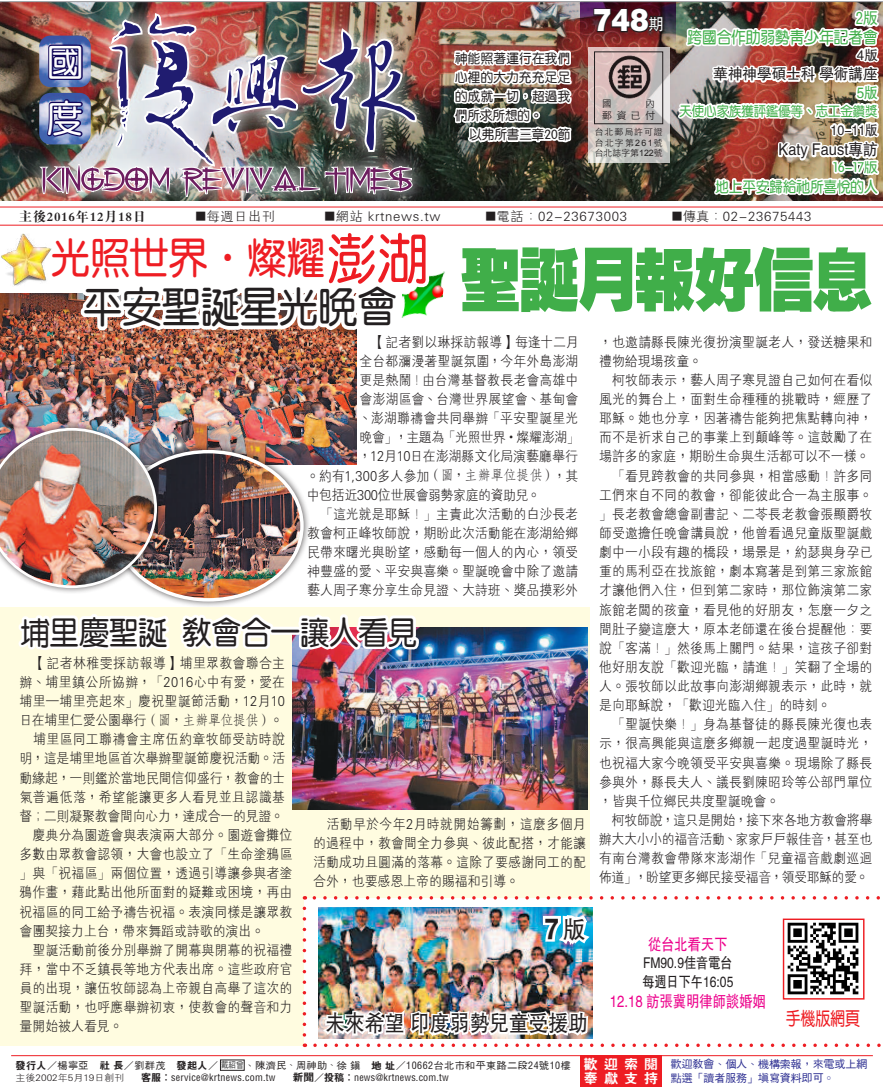
<style>
.page{position:relative;width:883px;height:1088px;background:#fff}
.page>*{position:absolute;margin:0;border:0;box-sizing:border-box;transform-origin:0 0}
.t1{font:67.5px "FZCCHB B51 0";letter-spacing:-.02em;color:#40ae49;scale:.9 1}
.t2{font:43.25px/48.8px "FZY3 B B51 0";color:#231f20;text-align:center;scale:.91 1}
.t3{font:38.12px/56px "DF Yuan Std W5";color:#fff}
.t4{font:37.62px/55.4px "DF Yuan Std W5";color:#fff}
.t5{font:32.38px "FZY3 B B51 0";color:#231f20;scale:.91 1}
.t6{font:31.25px "FZCCHB B51 0";color:#fff;scale:.9 1}
.t7{font:24.25px "FZHTB B51 0";color:#231f20;scale:.91 1}
.t8{font:23px "FZHTB B51 0";color:#231f20;scale:.86 1}
.t9{font:18.75px "FZY3 B B51 0";color:#ee1d23;scale:.79 1}
.t10{font:16.25px "FZHTB B51 0";color:#ed028c;scale:.82 1}
.t11{font:16.25px "FZY3 B B51 0";color:#40ae49;scale:.9 1}
.t12{font:16.25px "FZHTB B51 0";color:#231f20;scale:.9 1}
.t13{font:16.25px "FZPHB B51 0";color:#40ae49;scale:.9 1}
.t14{font:15px "FZY3 B B51 0";color:#40ae49;scale:.9 1}
.t15{font:15px "FZHTB B51 0";color:#231f20}
.t16{font:15px "FZHTB B51 0";color:#40ae49;scale:.9 1}
.t17{font:14.88px/19.1px "FZHTB B51 0";color:#231f20;scale:.82 1}
.t18{font:14.12px/19.1px "FZXH1 B B51 0";letter-spacing:.01em;color:#231f20;scale:.91 1}
.t19{font:14.12px "FZXH1 B B51 0";letter-spacing:-.025em;color:#231f20;scale:.91 1}
.t20{font:14.12px "FZXH1 B B51 0";letter-spacing:-.02em;color:#231f20;scale:.91 1}
.t21{font:13.75px "FZY3 B B51 0";color:#40ae49;scale:.9 1}
.t22{font:13.75px/14.4px "FZH4 B B51 0";letter-spacing:.445em;color:#fff}
.t23{font:13.75px "FZHTB B51 0";color:#231f20;scale:.9 1}
.t24{font:13.75px "FZY3 B B51 0";color:#40ae49}
.t25{font:13.75px "FZHTB B51 0";color:#231f20}
.t26{font:13.25px "FZXH1 B B51 0";letter-spacing:.05em;color:#231f20}
.t27{font:13.25px "FZDBSB B51 0";letter-spacing:.05em;color:#231f20}
.t28{font:13.12px/19.1px "FZY3 B B51 0";letter-spacing:.025em;color:#231f20;text-align:justify;scale:.95 1}
.t29{font:13.12px "FZY3 B B51 0";color:#231f20;scale:.95 1}
.t30{font:11.25px/13.5px "FZPHB B51 0";color:#2e3092}
.t31{font:500 10.12px/12.1px "Lin Gothic";color:#231f20;text-align:right}
.t32{font:10px "FZPHB B51 0";letter-spacing:.04em;color:#231f20}
.t33{font:10px "FZPHB B51 0";letter-spacing:.02em;color:#231f20}
.t34{font:500 10px/12px "Lin Gothic";color:#231f20;text-align:right}
.t35{font:9.38px "FZXH1 B B51 0";color:#231f20;scale:1.07 1}
.t36{font:500 8.88px/10.6px "Lin Gothic";letter-spacing:.115em;color:#231f20;text-align:justify}
.t37{font:500 8.75px/10.5px "Lin Gothic";letter-spacing:.115em;color:#231f20;text-align:justify}
.s1{font-family:"FZPHB B51 0";font-size:16.25px}
.s2{font-family:"Arial";font-weight:400}
.s3{font-size:11.38px}
.s4{color:#ee1d23}
.s5{font-size:56.75px;color:#ee1d23}
.s6{font-family:"FZFSB B51 0"}
.s7{font-family:"FZH4 B B51 0"}
.s8{font-size:8.88px;color:#3e3e3f}
.s9{font-size:8.75px}
.s10{font-family:"FZH4 B B51 0";font-size:10.62px}
</style>
<div class="page">
<img style="left:0;top:2px;width:882px;height:199px">
<img style="left:85px;top:2px;width:355px;height:188px">
<img style="left:15px;top:140px;width:421px;height:61px">
<svg style="left:587px;top:47px;width:82px;height:115px;background:#c9bfbc"></svg>
<img style="left:603px;top:54px;width:55px;height:49px">
<div style="left:594px;top:52px;width:69px;height:72px;border:1px solid #231f20"></div>
<svg style="left:580px;top:2px;width:95px;height:45px;background:#6e2c35"></svg>
<hr style="left:0;top:225px;width:882px;height:1px;background:#ee1d23">
<svg style="left:592px;top:7px;width:72px;height:26px;background:#441820"></svg>
<hr style="left:11px;top:1055px;width:861px;height:1px;background:#ee1d23">
<hr style="left:0;top:1px;width:882px;height:1px;background:#939598">
<hr style="left:0;top:207px;width:882px;height:1px;background:#ee1d23">
<img style="left:676px;top:7px;width:206px;height:191px">
<img style="left:452px;top:1px;width:121px;height:143px">
<img style="left:0;top:293px;width:356px;height:171px">
<div style="left:106px;top:443px;width:204px;height:165px;background:#231f20;opacity:.75"></div>
<img style="left:115px;top:452px;width:187px;height:148px">
<div style="left:0;top:421px;width:164px;height:174px;background:#231f20;opacity:.75"></div>
<img style="left:0;top:428px;width:157px;height:160px">
<div style="left:0;top:607px;width:589px;height:439px;background:#fffce0"></div>
<img style="left:292px;top:628px;width:295px;height:182px">
<svg style="left:18px;top:614px;width:255px;height:36px"></svg>
<div style="left:269px;top:627px;width:33px;height:8px;border:5px solid #fff"></div>
<img style="left:295px;top:593px;width:126px;height:61px">
<div style="left:304px;top:898px;width:578px;height:147px;background:#fff"></div>
<svg style="left:302px;top:908px;width:4px;height:139px"></svg>
<svg style="left:304px;top:896px;width:576px;height:3px"></svg>
<img style="left:318px;top:907px;width:274px;height:70px">
<svg style="left:540px;top:912px;width:53px;height:38px"></svg>
<img style="left:315px;top:977px;width:566px;height:110px">
<img style="left:784px;top:920px;width:78px;height:77px">
<div style="left:782px;top:918px;width:82px;height:81px;border:1px solid #ee1d23"></div>
<img style="left:1px;top:234px;width:35px;height:52px">
<img style="left:429px;top:271px;width:16px;height:32px">
<img style="left:36px;top:5px;width:393px;height:330px">
<h3 class="t4" style="left:53px;top:33px;width:55px">國度</h3>
<h3 class="t3" style="left:46px;top:34px;width:56px">國度</h3>
<p class="t28" style="left:455px;top:49px;width:123px">神能照著運行在我們心裡的大力充充足足的成就一切，超過我們所求所想的。</p>
<p class="t29" style="left:469px;top:127px;width:107px">以弗所書三章20節</p>
<h3 class="t6" style="left:592px;top:1px;width:80px">748<span class="s1">期</span></h3>
<p class="t34" style="left:602px;top:94px;width:54px">內<br>郵資已付</p>
<p class="t37" style="left:595px;top:123px;width:69px">台北郵局許可證台北字第<span class="s2">261</span>號台北誌字第<span class="s2">122</span>號</p>
<p class="t34" style="left:602px;top:94px;width:11px">國</p>
<p class="t31" style="left:601px;top:96px;width:55px">內<br>郵資已付</p>
<p class="t36" style="left:594px;top:125px;width:69px">台北郵局許可證台北字第<span class="s2">261</span>號台北誌字第<span class="s2">122</span>號</p>
<p class="t31" style="left:601px;top:96px;width:12px">國</p>
<p class="t13" style="left:855px;top:9px;width:26px">2版</p>
<p class="t11" style="left:687px;top:28px;width:213px">跨國合作助弱勢青少年記者會</p>
<p class="t25" style="left:856px;top:45px;width:22px">4版</p>
<p class="t15" style="left:713px;top:64px;width:166px">華神神學碩士科 學術講座</p>
<p class="t16" style="left:856px;top:82px;width:25px">5版</p>
<p class="t21" style="left:679px;top:103px;width:222px">天使心家族獲評鑑優等、志工金鑽獎</p>
<p class="t23" style="left:830px;top:120px;width:54px">10-11版</p>
<p class="t12" style="left:778px;top:138px;width:111px">Katy Faust專訪</p>
<p class="t24" style="left:832px;top:160px;width:46px">16-17版</p>
<p class="t14" style="left:715px;top:178px;width:181px">地上平安歸給祂所喜悅的人</p>
<p class="t27" style="left:19px;top:209px;width:129px">主後2016年12月18日</p>
<p class="t26" style="left:195px;top:209px;width:82px"><span class="s3">■</span>每週日出刊</p>
<p class="t26" style="left:324px;top:209px;width:118px"><span class="s3">■</span>網站 krtnews.tw</p>
<p class="t26" style="left:485px;top:209px;width:143px"><span class="s3">■</span>電話：02-23673003</p>
<p class="t26" style="left:671px;top:209px;width:141px"><span class="s3">■</span>傳真：02-23675443</p>
<h2 class="t2" style="left:51px;top:234px;width:416px"><span class="s4">光照世界‧燦耀</span><span class="s5">澎湖</span>平安聖誕星光晚會</h2>
<h1 class="t1" style="left:460px;top:239px;width:460px">聖誕月報好信息</h1>
<p class="t18" style="left:359px;top:332px;width:242px">　【記者劉以琳採訪報導】每逢十二月</p>
<p class="t18" style="left:359px;top:351px;width:242px">全台都瀰漫著聖誕氛圍，今年外島澎湖</p>
<p class="t18" style="left:359px;top:370px;width:242px">更是熱鬧！由台灣基督教長老會高雄中</p>
<p class="t18" style="left:359px;top:390px;width:242px">會澎湖區會、台灣世界展望會、基甸會</p>
<p class="t18" style="left:358px;top:409px;width:243px">、澎湖聯禱會共同舉辦「平安聖誕星光</p>
<p class="t20" style="left:359px;top:429px;width:243px">晚會」，主題為「光照世界‧燦耀澎湖」</p>
<p class="t18" style="left:358px;top:447px;width:243px">，12月10日在澎湖縣文化局演藝廳舉行</p>
<p class="t18" style="left:306px;top:466px;width:300px">。約有1,300多人參加<span class="s6">（圖，主辦單位提供）</span>，其</p>
<p class="t19" style="left:307px;top:487px;width:258px">中包括近300位世展會弱勢家庭的資助兒。</p>
<p class="t18" style="left:307px;top:504px;width:299px">　「這光就是耶穌！」主責此次活動的白沙長老</p>
<p class="t18" style="left:307px;top:523px;width:299px">教會柯正峰牧師說，期盼此次活動能在澎湖給鄉</p>
<p class="t18" style="left:307px;top:543px;width:299px">民帶來曙光與盼望，感動每一個人的內心，領受</p>
<p class="t18" style="left:307px;top:562px;width:299px">神豐盛的愛、平安與喜樂。聖誕晚會中除了邀請</p>
<p class="t18" style="left:307px;top:581px;width:299px">藝人周子寒分享生命見證、大詩班、獎品摸彩外</p>
<h3 class="t5" style="left:21px;top:614px;width:438px">埔里慶聖誕 教會合一讓人看見</h3>
<p class="t18" style="left:19px;top:653px;width:301px">　【記者林稚雯採訪報導】埔里眾教會聯合主辦、埔里鎮公所協辦，「2016心中有愛，愛在埔里─埔里亮起來」慶祝聖誕節活動，12月10日在埔里仁愛公園舉行<span class="s6">（圖，主辦單位提供）</span>。　埔里區同工聯禱會主席伍約章牧師受訪時說明，這是埔里地區首次舉辦聖誕節慶祝活動。活動緣起，一則鑑於當地民間信仰盛行，教會的士氣普遍低落，希望能讓更多人看見並且認識基督；二則凝聚教會間向心力，達成合一的見證。　慶典分為園遊會與表演兩大部分。園遊會攤位多數由眾教會認領，大會也設立了「生命塗鴉區」與「祝福區」兩個位置，透過引導讓參與者塗鴉作畫，藉此點出他所面對的疑難或困境，再由祝福區的同工給予禱告祝福。表演同樣是讓眾教會團契接力上台，帶來舞蹈或詩歌的演出。<br>　聖誕活動前後分別舉辦了開幕與閉幕的祝福禮拜，當中不乏鎮長等地方代表出席。這些政府官員的出現，讓伍牧師認為上帝親自高舉了這次的聖誕活動，也呼應舉辦初衷，使教會的聲音和力量開始被人看見。</p>
<p class="t18" style="left:313px;top:814px;width:301px;text-align:justify">　活動早於今年2月時就開始籌劃，這麼多個月的過程中，教會間全力參與、彼此配搭，才能讓活動成功且圓滿的落幕。這除了要感謝同工的配合外，也要感恩上帝的賜福和引導。</p>
<h3 class="t7" style="left:541px;top:912px;width:50px">７版</h3>
<h3 class="t8" style="left:325px;top:1007px;width:307px">未來希望 印度弱勢兒童受援助</h3>
<p class="t18" style="left:598px;top:332px;width:302px">，也邀請縣長陳光復扮演聖誕老人，發送糖果和禮物給現場孩童。<br>　柯牧師表示，藝人周子寒見證自己如何在看似風光的舞台上，面對生命種種的挑戰時，經歷了耶穌。她也分享，因著禱告能夠把焦點轉向神，而不是祈求自己的事業上到顛峰等。這鼓勵了在場許多的家庭，期盼生命與生活都可以不一樣。　「看見跨教會的共同參與，相當感動！許多同工們來自不同的教會，卻能彼此合一為主服事。」長老教會總會副書記、二苓長老教會張顯爵牧師受邀擔任晚會講員說，他曾看過兒童版聖誕戲劇中一小段有趣的橋段，場景是，約瑟與身孕已重的馬利亞在找旅館，劇本寫著是到第三家旅館才讓他們入住，但到第二家時，那位飾演第二家旅館老闆的孩童，看見他的好朋友，怎麼一夕之間肚子變這麼大，原本老師還在後台提醒他：要說「客滿！」然後馬上關門。結果，這孩子卻對他好朋友說「歡迎光臨，請進！」笑翻了全場的人。張牧師以此故事向澎湖鄉親表示，此時，就是向耶穌說，「歡迎光臨入住」的時刻。<br>　「聖誕快樂！」身為基督徒的縣長陳光復也表示，很高興能與這麼多鄉親一起度過聖誕時光，也祝福大家今晚領受平安與喜樂。現場除了縣長參與外，縣長夫人、議長劉陳昭玲等公部門單位，皆與千位鄉民共度聖誕晚會。<br>　柯牧師說，這只是開始，接下來各地方教會將舉辦大大小小的福音活動、家家戶戶報佳音，甚至也有南台灣教會帶隊來澎湖作「兒童福音戲劇巡迴佈道」，盼望更多鄉民接受福音，領受耶穌的愛。</p>
<p class="t10" style="left:648px;top:933px;width:98px">從台北看天下</p>
<p class="t17" style="left:642px;top:952px;width:112px">FM90.9佳音電台每週日下午16:05</p>
<p class="t10" style="left:609px;top:990px;width:192px">12.18 訪張冀明律師談婚姻</p>
<h3 class="t9" style="left:785px;top:1008px;width:95px">手機版網頁</h3>
<p class="t32" style="left:16px;top:1059px;width:556px"><span class="s7">發行人</span>／楊寧亞　<span class="s7">社 長</span>／劉群茂　<span class="s7">發起人</span>／ <span class="s8">戴紹曾</span>、陳濟民<span class="s9">、</span>周神助<span class="s9">、</span>徐 鎮　<span class="s7">地 址</span>／10662台北市和平東路二段24號10樓</p>
<p class="t35" style="left:16px;top:1072px;width:103px">主後2002年5月19日創刊</p>
<p class="t32" style="left:141px;top:1071px;width:136px"><span class="s7">客服：</span>service@krtnews.com.tw</p>
<p class="t33" style="left:293px;top:1071px;width:157px"><span class="s10">新聞</span><span class="s7">／投稿：</span>news@krtnews.com.tw</p>
<p class="t22" style="left:584px;top:1057px;width:76px">歡迎索閱奉獻支持</p>
<p class="t30" style="left:670px;top:1057px;width:198px">歡迎教會、個人、機構索報，來電或上網點選「讀者服務」填寫資料即可。</p>
</div>
